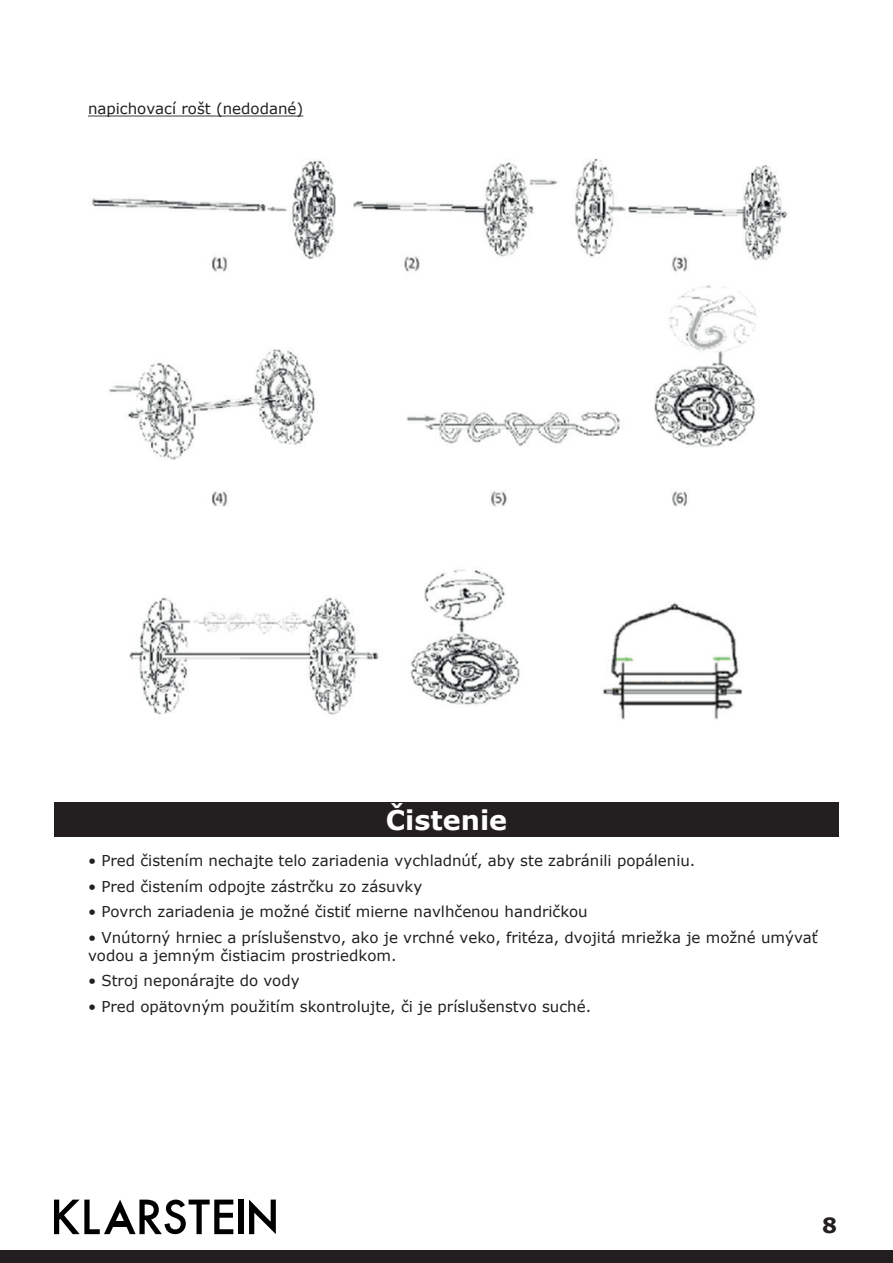
<style>
.page{position:relative;width:893px;height:1263px;background:#fff}
.page>*{position:absolute;margin:0;border:0;box-sizing:border-box;transform-origin:0 0}
.t1{font:700 27px "Verdana";color:#fff}
.t2{font:700 21px "Verdana";color:#231f20}
.t3{font:15px/18px "Verdana";color:#231f20}
</style>
<div class="page">
<div style="left:54px;top:802px;width:785px;height:34px;background:#231f20"></div>
<hr style="left:88px;top:116px;width:215px;height:1px;background:#231f20">
<img style="left:92px;top:159px;width:695px;height:561px">
<div style="left:0;top:1251px;width:893px;height:12px;background:#231f20"></div>
<div style="left:239px;top:1199px;width:5px;height:35px;background:#000"></div>
<svg style="left:54px;top:1199px;width:179px;height:35px"></svg>
<div style="left:110px;top:1221px;width:19px;height:6px;background:#000"></div>
<svg style="left:249px;top:1199px;width:27px;height:35px"></svg>
<p class="t3" style="left:88px;top:99px;width:217px">napichovací rošt (nedodané)</p>
<h1 class="t1" style="left:386px;top:801px;width:123px">Čistenie</h1>
<p class="t3" style="left:88px;top:851px;width:609px">• Pred čistením nechajte telo zariadenia vychladnúť, aby ste zabránili popáleniu.</p>
<p class="t3" style="left:88px;top:877px;width:336px">• Pred čistením odpojte zástrčku zo zásuvky</p>
<p class="t3" style="left:88px;top:902px;width:501px">• Povrch zariadenia je možné čistiť mierne navlhčenou handričkou</p>
<p class="t3" style="left:88px;top:928px;width:731px">• Vnútorný hrniec a príslušenstvo, ako je vrchné veko, fritéza, dvojitá mriežka je možné umývať vodou a jemným čistiacim prostriedkom.</p>
<p class="t3" style="left:88px;top:971px;width:213px">• Stroj neponárajte do vody</p>
<p class="t3" style="left:88px;top:997px;width:505px">• Pred opätovným použitím skontrolujte, či je príslušenstvo suché.</p>
<h2 class="t2" style="left:822px;top:1211px;width:16px">8</h2>
</div>
